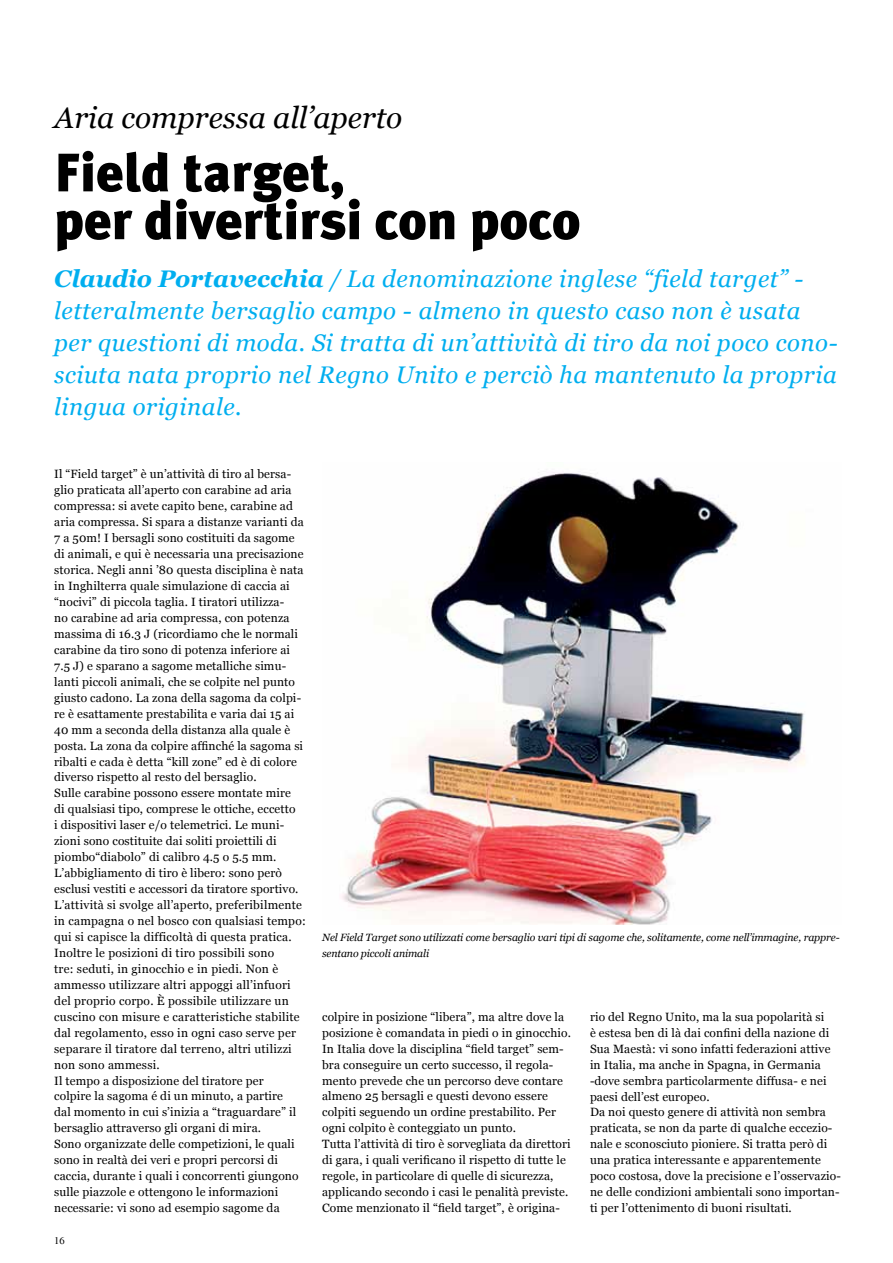
<style>
.page{position:relative;width:893px;height:1263px;background:#fff}
.page>*{position:absolute;margin:0;border:0;box-sizing:border-box;transform-origin:0 0}
.t1{font:900 54px/47.8px "Meta Plus";color:#000}
.t2{font:italic 30px "Georgia";color:#000}
.t3{font:italic 24px/32px "Georgia";letter-spacing:.02em;color:#00aeef}
.t4{font:12px/15.9px "Georgia";letter-spacing:.01em;color:#000}
.t5{font:italic 10.5px/15.9px "Georgia";letter-spacing:-.01em;color:#000}
.t6{font:10.5px "Times";color:#000}
.s1{font-weight:700}
</style>
<div class="page">
<img style="left:341px;top:472px;width:464px;height:453px">
<h2 class="t2" style="left:54px;top:98px;width:350px">Aria compressa all’aperto</h2>
<h1 class="t1" style="left:54px;top:149px;width:528px">Field target,<br>per divertirsi con poco</h1>
<p class="t3" style="left:54px;top:263px;width:785px"><span class="s1">Claudio Portavecchia</span> / La denominazione inglese “field target” - letteralmente bersaglio campo - almeno in questo caso non è usata per questioni di moda. Si tratta di un’attività di tiro da noi poco cono&shy;sciuta nata proprio nel Regno Unito e perciò ha mantenuto la propria lingua originale.</p>
<p class="t4" style="left:54px;top:467px;width:253px">Il “Field target” è un’attività di tiro al bersa&shy;glio praticata all’aperto con carabine ad aria compressa: si avete capito bene, carabine ad aria compressa. Si spara a distanze varianti da 7 a 50m! I bersagli sono costituiti da sagome di animali, e qui è necessaria una precisazione storica. Negli anni ’80 questa disciplina è nata in Inghilterra quale simulazione di caccia ai “nocivi” di piccola taglia. I tiratori utilizza-<br>no carabine ad aria compressa, con potenza massima di 16.3 J (ricordiamo che le normali carabine da tiro sono di potenza inferiore ai 7.5 J) e sparano a sagome metalliche simu&shy;lanti piccoli animali, che se colpite nel punto giusto cadono. La zona della sagoma da colpi&shy;re è esattamente prestabilita e varia dai 15 ai 40 mm a seconda della distanza alla quale è posta. La zona da colpire affinché la sagoma si ribalti e cada è detta “kill zone” ed è di colore diverso rispetto al resto del bersaglio.<br>Sulle carabine possono essere montate mire<br>di qualsiasi tipo, comprese le ottiche, eccetto<br>i dispositivi laser e/o telemetrici. Le muni&shy;zioni sono costituite dai soliti proiettili di piombo“diabolo” di calibro 4.5 o 5.5 mm.<br>L’abbigliamento di tiro è libero: sono però esclusi vestiti e accessori da tiratore sportivo.<br>L’attività si svolge all’aperto, preferibilmente in campagna o nel bosco con qualsiasi tempo: qui si capisce la difficoltà di questa pratica.<br>Inoltre le posizioni di tiro possibili sono<br>tre: seduti, in ginocchio e in piedi. Non è ammesso utilizzare altri appoggi all’infuori del proprio corpo. È possibile utilizzare un cuscino con misure e caratteristiche stabilite dal regolamento, esso in ogni caso serve per separare il tiratore dal terreno, altri utilizzi non sono ammessi.<br>Il tempo a disposizione del tiratore per<br>colpire la sagoma é di un minuto, a partire<br>dal momento in cui s’inizia a “traguardare” il bersaglio attraverso gli organi di mira.<br>Sono organizzate delle competizioni, le quali sono in realtà dei veri e propri percorsi di caccia, durante i quali i concorrenti giungono sulle piazzole e ottengono le informazioni necessarie: vi sono ad esempio sagome da</p>
<p class="t6" style="left:54px;top:1234px;width:12px">16</p>
<p class="t5" style="left:322px;top:929px;width:519px">Nel Field Target sono utilizzati come bersaglio vari tipi di sagome che, solitamente, come nell’immagine, rappre&shy;sentano piccoli animali</p>
<p class="t4" style="left:322px;top:1009px;width:250px">colpire in posizione “libera”, ma altre dove la posizione è comandata in piedi o in ginocchio.<br>In Italia dove la disciplina “field target” sem&shy;bra conseguire un certo successo, il regola&shy;mento prevede che un percorso deve contare almeno 25 bersagli e questi devono essere colpiti seguendo un ordine prestabilito. Per ogni colpito è conteggiato un punto.<br>Tutta l’attività di tiro è sorvegliata da direttori di gara, i quali verificano il rispetto di tutte le regole, in particolare di quelle di sicurezza, applicando secondo i casi le penalità previste.<br>Come menzionato il “field target”, è origina-</p>
<p class="t4" style="left:590px;top:1009px;width:252px">rio del Regno Unito, ma la sua popolarità si<br>è estesa ben di là dai confini della nazione di Sua Maestà: vi sono infatti federazioni attive in Italia, ma anche in Spagna, in Germania -dove sembra particolarmente diffusa- e nei paesi dell’est europeo.<br>Da noi questo genere di attività non sembra praticata, se non da parte di qualche eccezio&shy;nale e sconosciuto pioniere. Si tratta però di una pratica interessante e apparentemente poco costosa, dove la precisione e l’osservazio&shy;ne delle condizioni ambientali sono importan&shy;ti per l’ottenimento di buoni risultati.</p>
</div>
